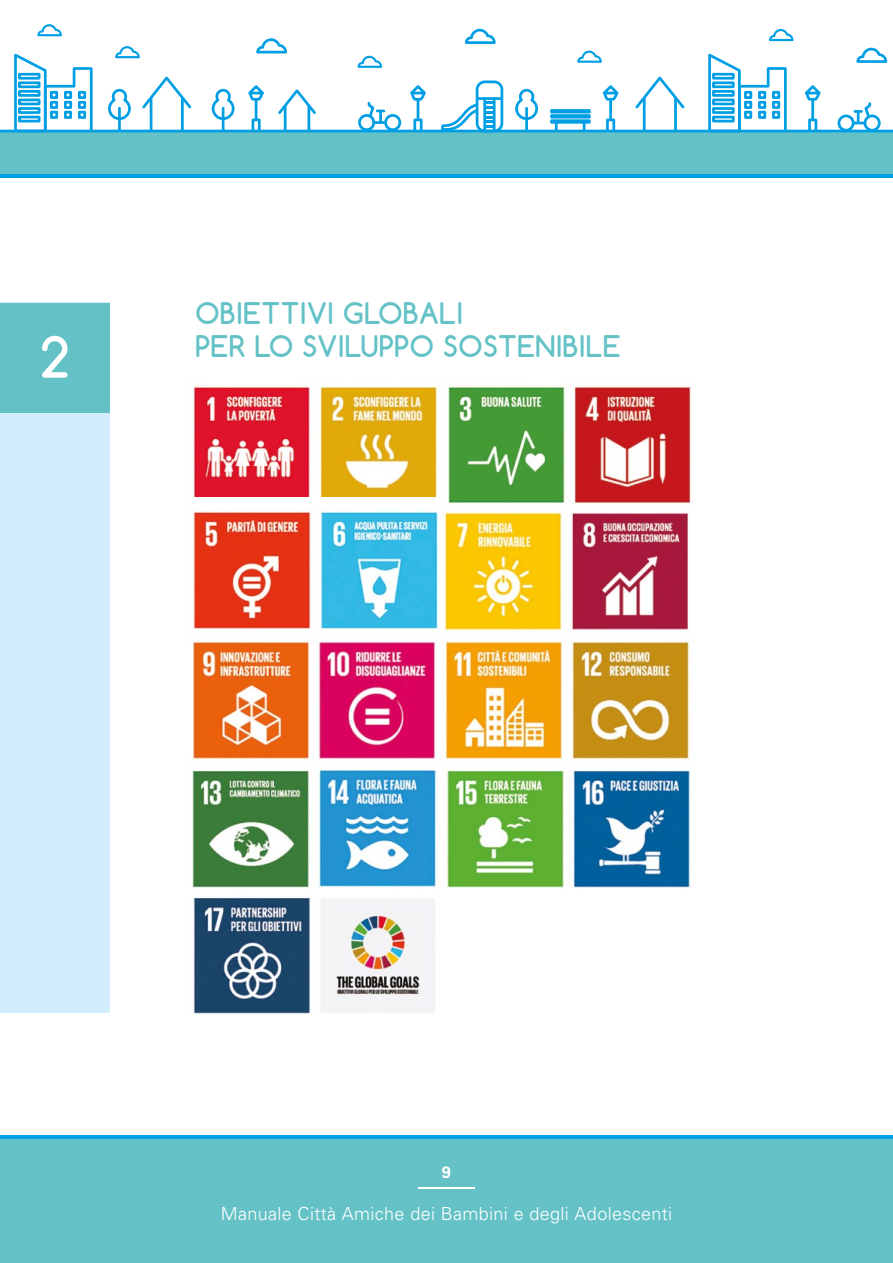
<style>
.page{position:relative;width:893px;height:1263px;background:#fff}
.page>*{position:absolute;margin:0;border:0;box-sizing:border-box;transform-origin:0 0}
.t1{font:700 53.7px "Comfortaa";color:#fff}
.t2{font:700 28.05px/33.6px "Comfortaa";letter-spacing:.02em;color:#64c2c7}
.t3{font:300 18px "Univers";letter-spacing:.02em;color:#fff}
.t4{font:700 16.5px "Univers";color:#fff}
</style>
<div class="page">
<div style="left:0;top:1135px;width:893px;height:128px;background:#64c2c7"></div>
<div style="left:0;top:132px;width:893px;height:44px;background:#64c2c7"></div>
<hr style="left:0;top:1135px;width:893px;height:3px;background:#009ee4">
<hr style="left:0;top:174px;width:893px;height:4px;background:#009ee4">
<hr style="left:418px;top:1188px;width:57px;height:1px;background:#fff">
<hr style="left:0;top:130px;width:893px;height:2px;background:#009ee4">
<div style="left:384px;top:114px;width:17px;height:17px;border:3px solid #009ee4;border-radius:50%"></div>
<div style="left:358px;top:114px;width:17px;height:17px;border:3px solid #009ee4;border-radius:50%"></div>
<svg style="left:367px;top:101px;width:19px;height:23px"></svg>
<div style="left:837px;top:115px;width:17px;height:17px;border:3px solid #009ee4;border-radius:50%"></div>
<div style="left:864px;top:115px;width:17px;height:17px;border:3px solid #009ee4;border-radius:50%"></div>
<svg style="left:853px;top:102px;width:19px;height:22px"></svg>
<div style="left:476px;top:81px;width:27px;height:51px;border:3px solid #009ee4;border-radius:8px"></div>
<hr style="left:478px;top:97px;width:23px;height:3px;background:#009ee4">
<hr style="left:483px;top:99px;width:3px;height:32px;background:#009ee4">
<hr style="left:493px;top:99px;width:3px;height:32px;background:#009ee4">
<svg style="left:438px;top:102px;width:56px;height:30px"></svg>
<svg style="left:515px;top:88px;width:23px;height:32px"></svg>
<hr style="left:525px;top:108px;width:3px;height:23px;background:#009ee4">
<svg style="left:211px;top:88px;width:24px;height:33px"></svg>
<hr style="left:222px;top:108px;width:2px;height:23px;background:#009ee4">
<svg style="left:108px;top:88px;width:23px;height:32px"></svg>
<hr style="left:118px;top:108px;width:3px;height:23px;background:#009ee4">
<div style="left:252px;top:119px;width:9px;height:13px;border:3px solid #009ee4"></div>
<svg style="left:248px;top:85px;width:16px;height:34px"></svg>
<div style="left:413px;top:119px;width:10px;height:13px;border:3px solid #009ee4"></div>
<svg style="left:410px;top:85px;width:16px;height:34px"></svg>
<hr style="left:609px;top:101px;width:3px;height:18px;background:#009ee4">
<div style="left:606px;top:119px;width:9px;height:13px;border:3px solid #009ee4"></div>
<svg style="left:602px;top:85px;width:17px;height:17px"></svg>
<hr style="left:811px;top:101px;width:3px;height:18px;background:#009ee4">
<div style="left:808px;top:119px;width:9px;height:13px;border:3px solid #009ee4"></div>
<svg style="left:804px;top:85px;width:17px;height:17px"></svg>
<hr style="left:643px;top:99px;width:3px;height:32px;background:#009ee4">
<hr style="left:674px;top:99px;width:3px;height:32px;background:#009ee4">
<svg style="left:635px;top:76px;width:50px;height:35px"></svg>
<hr style="left:150px;top:99px;width:2px;height:32px;background:#009ee4">
<hr style="left:181px;top:99px;width:3px;height:32px;background:#009ee4">
<svg style="left:142px;top:76px;width:50px;height:35px"></svg>
<hr style="left:284px;top:106px;width:3px;height:25px;background:#009ee4">
<hr style="left:307px;top:106px;width:3px;height:25px;background:#009ee4">
<svg style="left:278px;top:89px;width:38px;height:28px"></svg>
<svg style="left:256px;top:38px;width:31px;height:16px"></svg>
<svg style="left:465px;top:29px;width:31px;height:15px"></svg>
<svg style="left:856px;top:48px;width:31px;height:15px"></svg>
<svg style="left:357px;top:56px;width:25px;height:12px"></svg>
<svg style="left:577px;top:51px;width:25px;height:12px"></svg>
<svg style="left:769px;top:29px;width:24px;height:12px"></svg>
<svg style="left:115px;top:46px;width:25px;height:12px"></svg>
<svg style="left:37px;top:24px;width:25px;height:12px"></svg>
<svg style="left:13px;top:53px;width:81px;height:80px"></svg>
<div style="left:18px;top:73px;width:23px;height:7px;border:3px solid #009ee4"></div>
<div style="left:18px;top:81px;width:23px;height:7px;border:3px solid #009ee4"></div>
<div style="left:18px;top:90px;width:23px;height:7px;border:3px solid #009ee4"></div>
<div style="left:18px;top:99px;width:23px;height:6px;border:3px solid #009ee4"></div>
<div style="left:18px;top:107px;width:23px;height:7px;border:3px solid #009ee4"></div>
<div style="left:18px;top:116px;width:23px;height:6px;border:3px solid #009ee4"></div>
<div style="left:50px;top:91px;width:8px;height:8px;border:3px solid #009ee4"></div>
<div style="left:64px;top:91px;width:8px;height:8px;border:3px solid #009ee4"></div>
<div style="left:78px;top:91px;width:8px;height:8px;border:3px solid #009ee4"></div>
<div style="left:50px;top:101px;width:8px;height:8px;border:3px solid #009ee4"></div>
<div style="left:64px;top:101px;width:8px;height:8px;border:3px solid #009ee4"></div>
<div style="left:78px;top:101px;width:8px;height:8px;border:3px solid #009ee4"></div>
<div style="left:50px;top:111px;width:8px;height:8px;border:3px solid #009ee4"></div>
<div style="left:64px;top:111px;width:8px;height:8px;border:3px solid #009ee4"></div>
<div style="left:78px;top:111px;width:8px;height:8px;border:3px solid #009ee4"></div>
<svg style="left:707px;top:53px;width:81px;height:80px"></svg>
<div style="left:712px;top:73px;width:23px;height:7px;border:3px solid #009ee4"></div>
<div style="left:712px;top:81px;width:23px;height:7px;border:3px solid #009ee4"></div>
<div style="left:712px;top:90px;width:23px;height:7px;border:3px solid #009ee4"></div>
<div style="left:712px;top:99px;width:23px;height:6px;border:3px solid #009ee4"></div>
<div style="left:712px;top:107px;width:23px;height:7px;border:3px solid #009ee4"></div>
<div style="left:712px;top:116px;width:23px;height:6px;border:3px solid #009ee4"></div>
<div style="left:744px;top:91px;width:8px;height:8px;border:3px solid #009ee4"></div>
<div style="left:758px;top:91px;width:8px;height:8px;border:3px solid #009ee4"></div>
<div style="left:772px;top:91px;width:8px;height:8px;border:3px solid #009ee4"></div>
<div style="left:744px;top:101px;width:8px;height:8px;border:3px solid #009ee4"></div>
<div style="left:758px;top:101px;width:8px;height:8px;border:3px solid #009ee4"></div>
<div style="left:772px;top:101px;width:8px;height:8px;border:3px solid #009ee4"></div>
<div style="left:744px;top:111px;width:8px;height:8px;border:3px solid #009ee4"></div>
<div style="left:758px;top:111px;width:8px;height:8px;border:3px solid #009ee4"></div>
<div style="left:772px;top:111px;width:8px;height:8px;border:3px solid #009ee4"></div>
<div style="left:550px;top:109px;width:41px;height:4px;border:3px solid #009ee4"></div>
<div style="left:550px;top:114px;width:41px;height:5px;border:3px solid #009ee4"></div>
<div style="left:550px;top:119px;width:41px;height:5px;border:3px solid #009ee4"></div>
<svg style="left:555px;top:122px;width:3px;height:8px"></svg>
<svg style="left:583px;top:122px;width:2px;height:8px"></svg>
<div style="left:0;top:302px;width:109px;height:710px;background:#d4edfd"></div>
<div style="left:0;top:303px;width:109px;height:110px;background:#64c2c7"></div>
<img style="left:193px;top:385px;width:498px;height:118px">
<img style="left:193px;top:497px;width:254px;height:131px">
<img style="left:440px;top:507px;width:249px;height:124px">
<img style="left:192px;top:641px;width:499px;height:120px">
<img style="left:192px;top:770px;width:499px;height:118px">
<img style="left:193px;top:897px;width:242px;height:117px">
<h1 class="t1" style="left:40px;top:336px;width:31px">2</h1>
<h2 class="t2" style="left:196px;top:299px;width:426px">OBIETTIVI GLOBALI<br>PER LO SVILUPPO SOSTENIBILE</h2>
<p class="t4" style="left:442px;top:1165px;width:11px">9</p>
<p class="t3" style="left:221px;top:1206px;width:453px">Manuale Città Amiche dei Bambini e degli Adolescenti</p>
</div>
